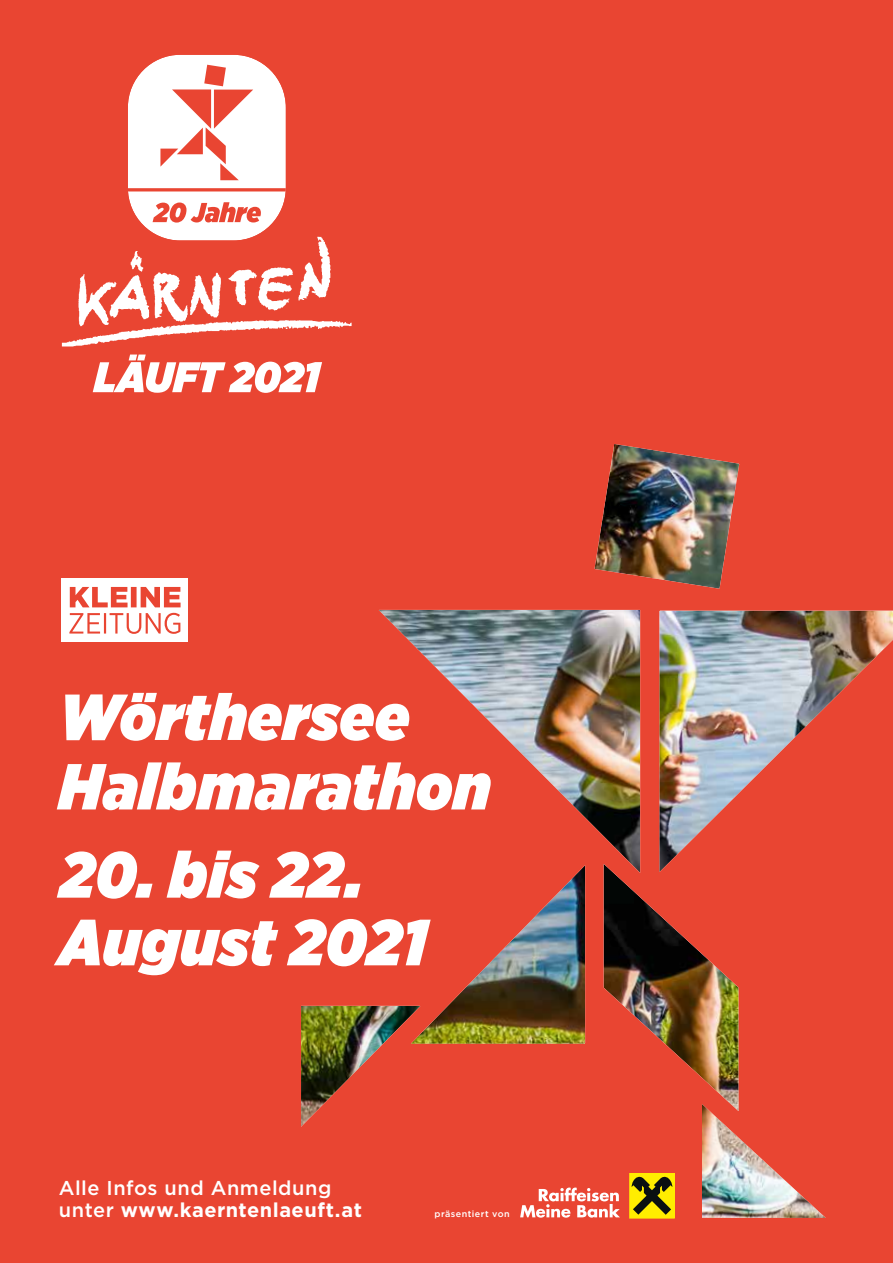
<style>
.page{position:relative;width:893px;height:1263px;background:#e94532}
.page>*{position:absolute;margin:0;border:0;box-sizing:border-box;transform-origin:0 0}
.t1{font:italic 900 64.95px/69.4px "Gotham Narrow";letter-spacing:.01em;color:#fff}
.t2{font:500 19.95px/22px "Gotham";letter-spacing:.025em;color:#fff}
.t3{font:500 9px "Gotham";letter-spacing:.05em;color:#fff}
.s1{font-weight:700}
</style>
<div class="page">
<div style="left:62px;top:578px;width:126px;height:64px;background:#fff"></div>
<svg style="left:69px;top:587px;width:112px;height:47px"></svg>
<img style="left:301px;top:444px;width:592px;height:775px">
<svg style="left:62px;top:55px;width:290px;height:291px"></svg>
<svg style="left:93px;top:354px;width:229px;height:39px"></svg>
<svg style="left:629px;top:1173px;width:46px;height:45px;background:#a69c06"></svg>
<svg style="left:520px;top:1187px;width:100px;height:31px"></svg>
<h1 class="t1" style="left:59px;top:681px;width:433px">Wörthersee<br>Halbmarathon</h1>
<h1 class="t1" style="left:59px;top:840px;width:369px;line-height:67.7px">20. bis 22.<br>August 2021</h1>
<p class="t2" style="left:59px;top:1177px;width:305px">Alle Infos und Anmeldung unter <span class="s1">www.kaerntenlaeuft.at</span></p>
<p class="t3" style="left:435px;top:1208px;width:77px">präsentiert von</p>
</div>
